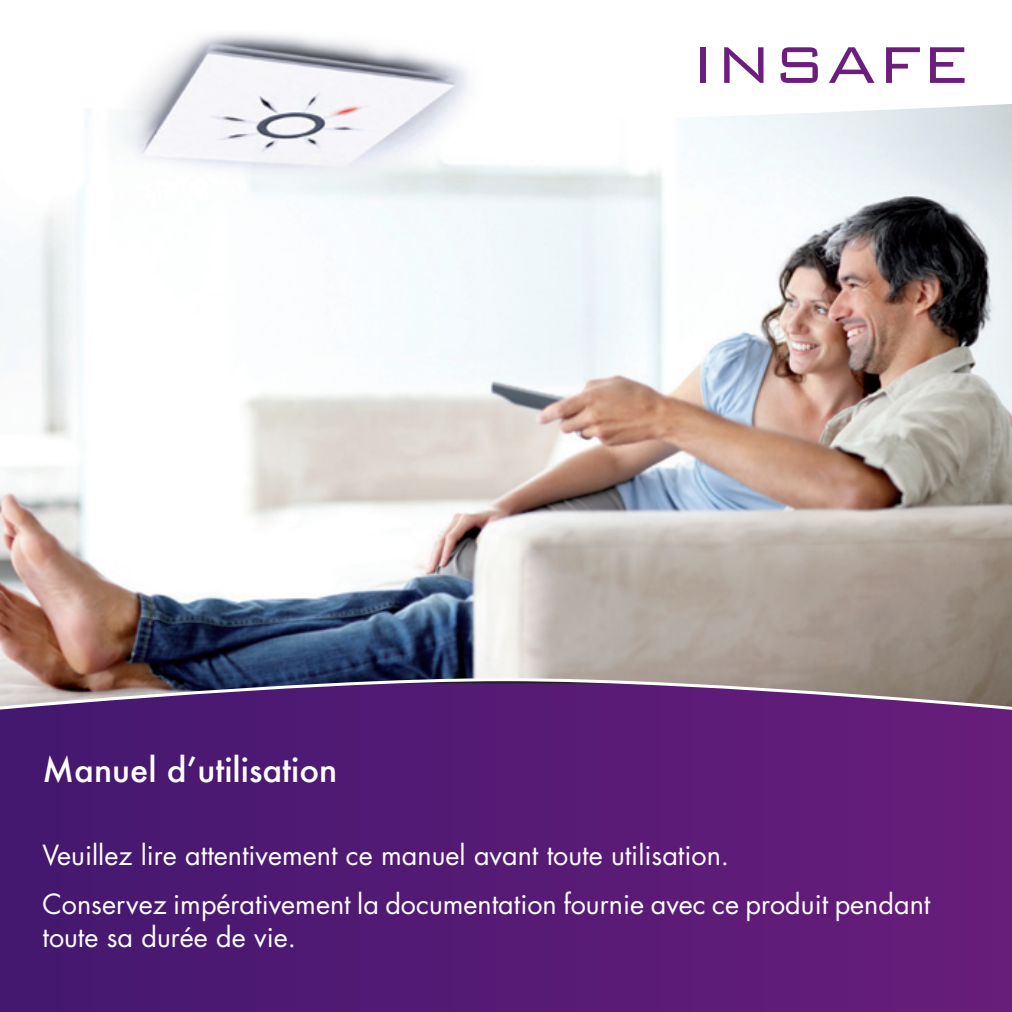
<style>
.page{position:relative;width:1012px;height:1012px;background:#fff}
.page>*{position:absolute;margin:0;border:0;box-sizing:border-box;transform-origin:0 0}
.t1{font:300 69px "Bank Gothic BT";color:#6c1e7c}
.t2{font:500 33px "Futura";color:#fff}
.t3{font:27px/49.5px "Futura Std";color:#fff}
</style>
<div class="page">
<svg style="left:0;top:715px;width:1012px;height:297px;background:#551a74"></svg>
<img style="left:0;top:104px;width:1012px;height:611px">
<img style="left:91px;top:34px;width:391px;height:155px">
<p class="t2" style="left:43px;top:747px;width:296px">Manuel d’utilisation</p>
<h1 class="t1" style="left:690px;top:28px;width:280px">INSAFE</h1>
<p class="t3" style="left:43px;top:831px;width:889px">Veuillez lire attentivement ce manuel avant toute utilisation.<br>Conservez impérativement la documentation fournie avec ce produit pendant</p>
<p class="t3" style="left:43px;top:912px;width:255px">toute sa durée de vie.</p>
</div>
